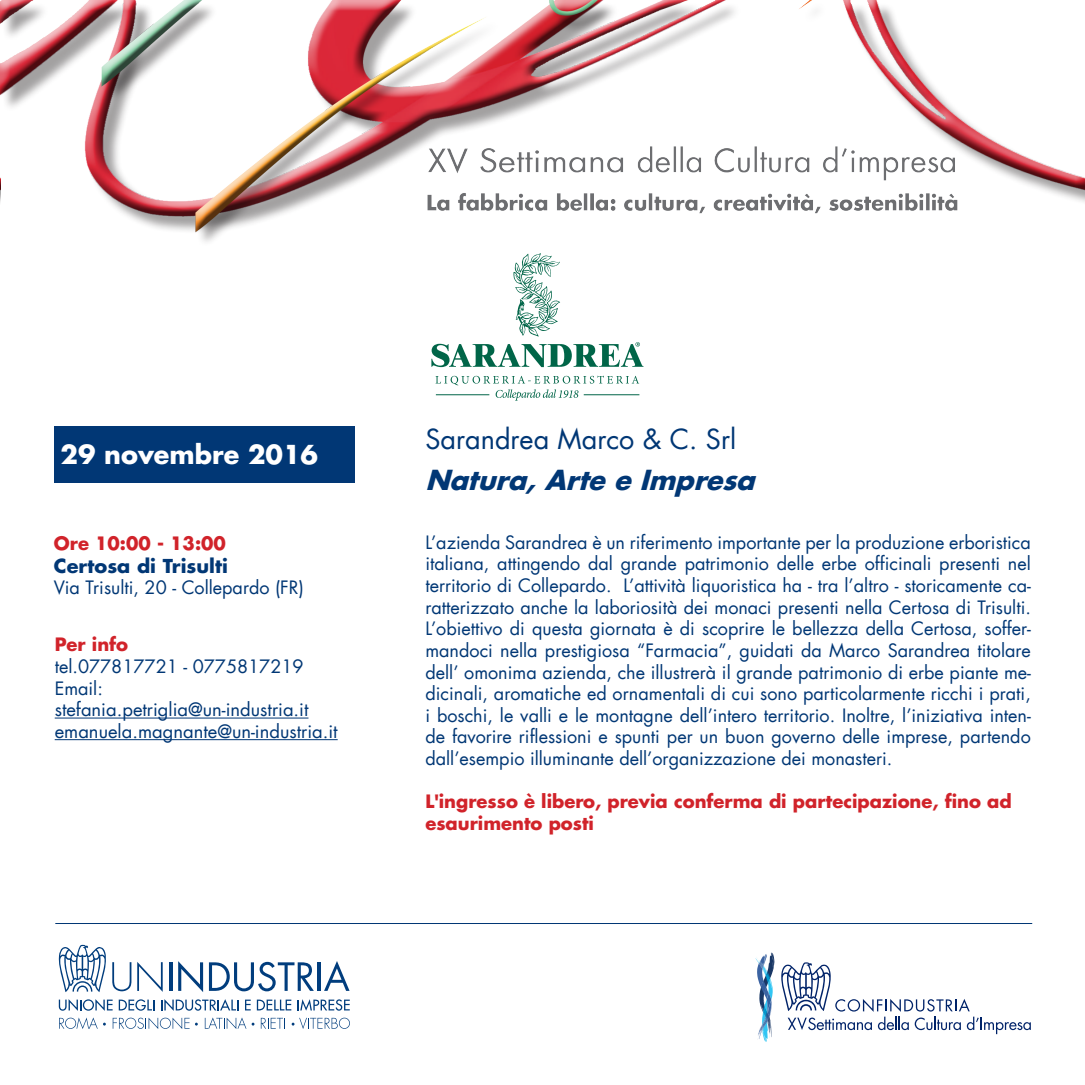
<style>
.page{position:relative;width:1085px;height:1085px;background:#fff}
.page>*{position:absolute;margin:0;border:0;box-sizing:border-box;transform-origin:0 0}
.t1{font:27px "Futura LT";color:#013775}
.t2{font:italic 700 27px "Futura LT";color:#013775}
.t3{font:700 25.5px "Futura LT";color:#fff}
.t4{font:700 18.75px "Futura LT";color:#013775}
.t5{font:18px/21.6px "Futura LT";color:#013775;text-align:justify}
.t6{font:700 18px "Futura LT";color:#d1232a}
</style>
<div class="page">
<img style="left:0;top:0;width:1084px;height:242px">
<div style="left:55px;top:426px;width:300px;height:57px;background:#013775"></div>
<hr style="left:55px;top:717px;width:253px;height:1px;background:#013775">
<hr style="left:55px;top:739px;width:282px;height:1px;background:#013775">
<svg style="left:755px;top:952px;width:19px;height:89px"></svg>
<svg style="left:781px;top:962px;width:249px;height:71px"></svg>
<svg style="left:137px;top:962px;width:26px;height:29px"></svg>
<svg style="left:59px;top:944px;width:72px;height:48px"></svg>
<hr style="left:169px;top:962px;width:3px;height:28px;background:#013d7d">
<svg style="left:178px;top:961px;width:25px;height:30px"></svg>
<svg style="left:209px;top:961px;width:105px;height:30px"></svg>
<hr style="left:318px;top:962px;width:3px;height:28px;background:#013d7d">
<svg style="left:324px;top:961px;width:25px;height:29px"></svg>
<svg style="left:59px;top:999px;width:54px;height:11px"></svg>
<svg style="left:119px;top:999px;width:35px;height:11px"></svg>
<svg style="left:161px;top:999px;width:77px;height:11px"></svg>
<svg style="left:245px;top:999px;width:6px;height:11px"></svg>
<svg style="left:257px;top:999px;width:34px;height:11px"></svg>
<svg style="left:297px;top:999px;width:53px;height:11px"></svg>
<svg style="left:113px;top:1017px;width:76px;height:11px"></svg>
<svg style="left:261px;top:1017px;width:24px;height:11px"></svg>
<svg style="left:59px;top:1017px;width:47px;height:11px"></svg>
<svg style="left:205px;top:1017px;width:49px;height:11px"></svg>
<svg style="left:291px;top:1017px;width:59px;height:11px"></svg>
<hr style="left:55px;top:922px;width:977px;height:1px;background:#013775">
<svg style="left:513px;top:253px;width:47px;height:83px"></svg>
<svg style="left:435px;top:375px;width:204px;height:25px"></svg>
<hr style="left:436px;top:394px;width:53px;height:1px;background:#006548">
<hr style="left:583px;top:394px;width:56px;height:1px;background:#006548">
<svg style="left:431px;top:342px;width:212px;height:25px"></svg>
<p class="t3" style="left:61px;top:437px;width:259px">29 novembre 2016</p>
<p class="t6" style="left:54px;top:531px;width:173px">Ore 10:00 - 13:00</p>
<p class="t4" style="left:54px;top:553px;width:175px">Certosa di Trisulti</p>
<p class="t5" style="left:54px;top:577px;width:251px">Via Trisulti, 20 - Collepardo (FR)</p>
<p class="t6" style="left:55px;top:632px;width:75px">Per info</p>
<p class="t5" style="left:55px;top:655px;width:250px">tel.077817721 - 0775817219</p>
<p class="t5" style="left:55px;top:677px;width:50px">Email:</p>
<p class="t5" style="left:55px;top:699px;width:255px">stefania.petriglia@un-industria.it</p>
<p class="t5" style="left:55px;top:720px;width:284px">emanuela.magnante@un-industria.it</p>
<p class="t1" style="left:425px;top:422px;width:312px">Sarandrea Marco &amp; C. Srl</p>
<p class="t2" style="left:425px;top:462px;width:340px">Natura,ArteeImpresa</p>
<p class="t5" style="left:425px;top:531px;width:607px">L’azienda Sarandrea è un riferimento importante per la produzione erboristica italiana, attingendo dal grande patrimonio delle erbe officinali presenti nel territorio di Collepardo. L’attività liquoristica ha - tra l’altro - storicamente ca&shy;ratterizzato anche la laboriosità dei monaci presenti nella Certosa di Trisulti.<br>L’obiettivo di questa giornata è di scoprire le bellezza della Certosa, soffer&shy;mandoci nella prestigiosa “Farmacia”, guidati da Marco Sarandrea titolare dell’ omonima azienda, che illustrerà il grande patrimonio di erbe piante me&shy;dicinali, aromatiche ed ornamentali di cui sono particolarmente ricchi i prati, i boschi, le valli e le montagne dell’intero territorio. Inoltre, l’iniziativa inten&shy;de favorire riflessioni e spunti per un buon governo delle imprese, partendo dall’esempio illuminante dell’organizzazione dei monasteri.</p>
<p class="t6" style="left:425px;top:789px;width:588px">L'ingresso è libero, previa conferma di partecipazione, fino ad</p>
<p class="t6" style="left:425px;top:811px;width:170px">esaurimento posti</p>
</div>
